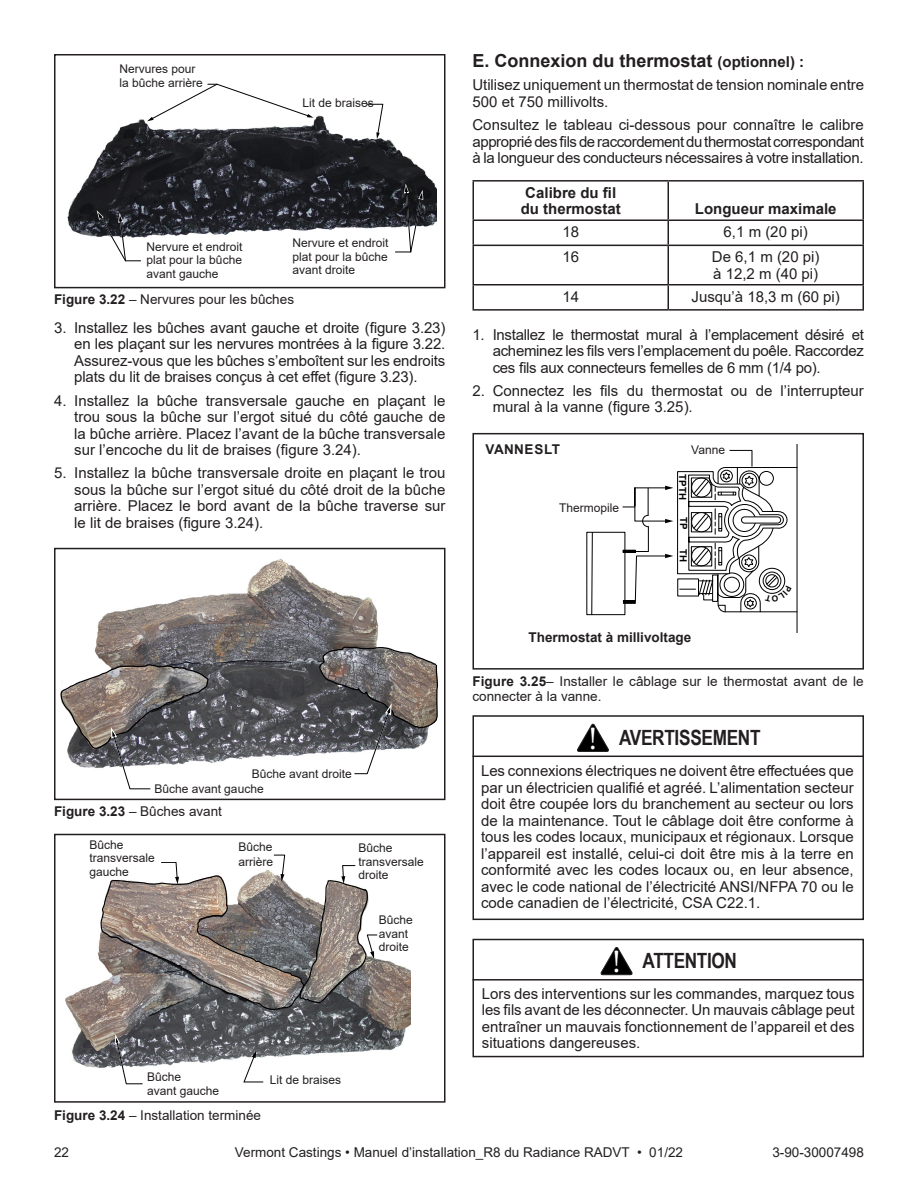
<style>
.page{position:relative;width:918px;height:1188px;background:#fff}
.page>*{position:absolute;margin:0;border:0;box-sizing:border-box;transform-origin:0 0}
.t1{font:32.25px "Minion Pro";color:#fff}
.PageMaker_Defaults{font:700 21px "Arial Narrow";letter-spacing:-.015em;color:#231f20}
.t2{font:18.15px "Arial";color:#000}
.Subsection{font:700 18px "Arial";color:#231f20}
.Body_Text{font:15px/16.5px "Arial";color:#231f20;text-align:justify}
.num_tex_10_pt{font:15px/16.5px "Arial";color:#231f20;text-align:justify}
.t3{font:700 15px "Arial";color:#231f20}
.t4{font:14.25px "Arial";color:#000}
.Figure{font:13.5px/15px "Arial";color:#231f20}
.t5{font:700 13.5px "Arial";color:#231f20}
.t6{font:700 13.5px "Arial";letter-spacing:.03em;color:#231f20}
.t7{font:12px/13.5px "Arial";color:#231f20}
.t8{font:700 9.9px "Arial";color:#000}
.s1{font-weight:700}
.s2{font-size:15px}
.s3{color:#fff}
</style>
<div class="page">
<img style="left:67px;top:115px;width:369px;height:123px">
<svg style="left:147px;top:84px;width:167px;height:37px"></svg>
<svg style="left:366px;top:104px;width:17px;height:35px"></svg>
<svg style="left:97px;top:210px;width:45px;height:52px"></svg>
<svg style="left:395px;top:184px;width:28px;height:68px"></svg>
<div style="left:54px;top:54px;width:392px;height:234px;border:2px solid #231f20"></div>
<img style="left:95px;top:559px;width:284px;height:204px">
<svg style="left:60px;top:663px;width:150px;height:127px"></svg>
<svg style="left:318px;top:646px;width:121px;height:129px"></svg>
<div style="left:54px;top:548px;width:392px;height:252px;border:2px solid #231f20"></div>
<img style="left:66px;top:934px;width:344px;height:134px">
<svg style="left:244px;top:1051px;width:19px;height:31px"></svg>
<svg style="left:115px;top:1034px;width:27px;height:51px"></svg>
<svg style="left:99px;top:855px;width:278px;height:155px"></svg>
<div style="left:54px;top:834px;width:392px;height:269px;border:2px solid #231f20"></div>
<hr style="left:472px;top:180px;width:196px;height:2px;background:#231f20">
<hr style="left:472px;top:182px;width:2px;height:37px;background:#231f20">
<hr style="left:668px;top:180px;width:196px;height:2px;background:#231f20">
<hr style="left:668px;top:182px;width:1px;height:37px;background:#231f20">
<hr style="left:862px;top:182px;width:2px;height:37px;background:#231f20">
<hr style="left:472px;top:219px;width:196px;height:2px;background:#231f20">
<hr style="left:472px;top:221px;width:2px;height:24px;background:#231f20">
<hr style="left:668px;top:219px;width:196px;height:2px;background:#231f20">
<svg style="left:668px;top:221px;width:1px;height:24px"></svg>
<hr style="left:862px;top:221px;width:2px;height:24px;background:#231f20">
<hr style="left:472px;top:245px;width:196px;height:1px;background:#231f20">
<hr style="left:472px;top:246px;width:2px;height:38px;background:#231f20">
<hr style="left:668px;top:245px;width:196px;height:1px;background:#231f20">
<hr style="left:668px;top:246px;width:1px;height:38px;background:#231f20">
<hr style="left:862px;top:246px;width:2px;height:38px;background:#231f20">
<hr style="left:472px;top:284px;width:196px;height:2px;background:#231f20">
<hr style="left:472px;top:286px;width:2px;height:23px;background:#231f20">
<hr style="left:668px;top:284px;width:196px;height:2px;background:#231f20">
<svg style="left:668px;top:286px;width:1px;height:23px"></svg>
<hr style="left:862px;top:286px;width:2px;height:23px;background:#231f20">
<hr style="left:472px;top:309px;width:196px;height:2px;background:#231f20">
<hr style="left:668px;top:309px;width:196px;height:2px;background:#231f20">
<div style="left:472px;top:715px;width:392px;height:205px;border:2px solid #231f20"></div>
<hr style="left:472px;top:756px;width:392px;height:1px;background:#231f20">
<svg style="left:577px;top:724px;width:32px;height:28px"></svg>
<hr style="left:797px;top:444px;width:1px;height:188px;background:#000">
<div style="left:586px;top:532px;width:39px;height:83px;border:1px solid #000"></div>
<svg style="left:591px;top:532px;width:2px;height:83px"></svg>
<div style="left:472px;top:433px;width:392px;height:237px;border:2px solid #231f20"></div>
<div style="left:472px;top:939px;width:392px;height:118px;border:2px solid #231f20"></div>
<hr style="left:472px;top:979px;width:392px;height:2px;background:#231f20">
<svg style="left:600px;top:947px;width:33px;height:28px"></svg>
<svg style="left:623px;top:450px;width:174px;height:162px"></svg>
<p class="t7" style="left:120px;top:62px;width:85px">Nervures pour la bûche arrière</p>
<p class="t7" style="left:302px;top:96px;width:73px">Lit de braises</p>
<p class="t7" style="left:147px;top:240px;width:98px;text-align:justify">Nervure et endroit plat pour la bûche avant gauche</p>
<p class="t7" style="left:292px;top:236px;width:98px;text-align:justify">Nervure et endroit plat pour la bûche avant droite</p>
<p class="Figure" style="left:54px;top:292px;width:242px"><span class="s1">Figure 3.22</span> – Nervures pour les bûches</p>
<p class="num_tex_10_pt" style="left:74px;top:319px;width:373px;text-indent:-20px">3. Installez les bûches avant gauche et droite (figure 3.23) en les plaçant sur les nervures montrées à la figure 3.22.<br>Assurez-vous que les bûches s’emboîtent sur les endroits plats du lit de braises conçus à cet effet (figure 3.23).</p>
<p class="num_tex_10_pt" style="left:74px;top:392px;width:373px;text-indent:-20px">4. Installez la bûche transversale gauche en plaçant le trou sous la bûche sur l’ergot situé du côté gauche de la bûche arrière. Placez l’avant de la bûche transversale sur l’encoche du lit de braises (figure 3.24).</p>
<p class="num_tex_10_pt" style="left:74px;top:465px;width:373px;text-indent:-20px">5. Installez la bûche transversale droite en plaçant le trou sous la bûche sur l’ergot situé du côté droit de la bûche arrière. Placez le bord avant de la bûche traverse sur le lit de braises (figure 3.24).</p>
<p class="t4" style="left:205px;top:293px;width:69px">ember bed</p>
<p class="Subsection" style="left:472px;top:48px;width:333px">E. Connexion du thermostat <span class="s2">(optionnel) :</span></p>
<p class="Body_Text" style="left:472px;top:77px;width:393px">Utilisez uniquement un thermostat de tension nominale entre<br>500 et 750 millivolts.</p>
<p class="Body_Text" style="left:472px;top:116px;width:393px">Consultez le tableau ci-dessous pour connaître le calibre appropriédes fils de raccordementdu thermostat correspondant à la longueur des conducteurs nécessaires à votre installation.</p>
<p class="t3" style="left:525px;top:182px;width:92px">Calibre du fil</p>
<p class="t3" style="left:521px;top:198px;width:102px">du thermostat</p>
<p class="t3" style="left:695px;top:198px;width:143px">Longueur maximale</p>
<p class="Body_Text" style="left:562px;top:224px;width:18px">18</p>
<p class="Body_Text" style="left:724px;top:224px;width:86px">6,1 m (20 pi)</p>
<p class="Body_Text" style="left:562px;top:249px;width:18px">16</p>
<p class="Body_Text" style="left:712px;top:249px;width:109px">De 6,1 m (20 pi) à 12,2 m (40 pi)</p>
<p class="Body_Text" style="left:562px;top:288px;width:18px">14</p>
<p class="Body_Text" style="left:692px;top:288px;width:150px">Jusqu’à 18,3 m (60 pi)</p>
<p class="num_tex_10_pt" style="left:493px;top:326px;width:373px;text-indent:-20px">1. Installez le thermostat mural à l’emplacement désiré et acheminez les fils vers l’emplacement du poêle. Raccordez ces fils aux connecteurs femelles de 6 mm (1/4 po).</p>
<p class="num_tex_10_pt" style="left:493px;top:382px;width:373px;text-indent:-20px">2. Connectez les fils du thermostat ou de l’interrupteur mural à la vanne (figure 3.25).</p>
<p class="t6" style="left:486px;top:440px;width:76px">VANNE SLT</p>
<p class="t7" style="left:559px;top:501px;width:62px">Thermopile</p>
<p class="t7" style="left:691px;top:443px;width:35px">Vanne</p>
<p class="t8" style="left:689px;top:474px;width:27px;rotate:90deg">TPTH</p>
<p class="t8" style="left:690px;top:517px;width:14px;rotate:90deg">TP</p>
<p class="t8" style="left:690px;top:549px;width:15px;rotate:90deg">TH</p>
<p class="t7" style="left:252px;top:767px;width:102px">Bûche avant droite</p>
<p class="t7" style="left:155px;top:782px;width:111px">Bûche avant gauche</p>
<p class="Figure" style="left:54px;top:803px;width:170px"><span class="s1">Figure 3.23</span> – Bûches avant</p>
<p class="t7" style="left:89px;top:838px;width:67px">Bûche transversale gauche</p>
<p class="t7" style="left:238px;top:840px;width:36px;line-height:14.4px">Bûche arrière</p>
<p class="t7" style="left:358px;top:841px;width:67px">Bûche transversale droite</p>
<p class="t7" style="left:379px;top:913px;width:36px">Bûche avant droite</p>
<p class="t7" style="left:147px;top:1070px;width:74px">Bûche<br>avant gauche</p>
<p class="t7" style="left:270px;top:1073px;width:73px">Lit de braises</p>
<p class="Figure" style="left:54px;top:1107px;width:209px"><span class="s1">Figure 3.24</span> – Installation terminée</p>
<p class="t5" style="left:529px;top:628px;width:164px">Thermostat à millivoltage</p>
<p class="Figure" style="left:472px;top:673px;width:393px"><span class="s1">Figure 3.25</span>– Installer le câblage sur le thermostat avant de le connecter à la vanne.</p>
<p class="t1" style="left:589px;top:717px;width:10px">!</p>
<p class="PageMaker_Defaults" style="left:619px;top:722px;width:143px">AVERTISSEMENT</p>
<p class="Body_Text" style="left:481px;top:762px;width:374px">Les connexions électriques ne doivent être effectuées que par un électricien qualifié et agréé. L’alimentation secteur doit être coupée lors du branchement au secteur ou lors de la maintenance. Tout le câblage doit être conforme à tous les codes locaux, municipaux et régionaux. Lorsque l’appareil est installé, celui-ci doit être mis à la terre en conformité avec les codes locaux ou, en leur absence, avec le code national de l’électricité ANSI/NFPA 70 ou le code canadien de l’électricité, CSA C22.1.</p>
<p class="t2" style="left:639px;top:725px;width:152px">SIT valve w/switch</p>
<p class="t1" style="left:612px;top:941px;width:10px">!</p>
<p class="PageMaker_Defaults" style="left:643px;top:945px;width:96px">ATTENTION</p>
<p class="Body_Text" style="left:482px;top:985px;width:374px">Lors des interventions sur les commandes, marquez tous les fils avant de les déconnecter. Un mauvais câblage peut entraîner un mauvais fonctionnement de l’appareil et des situations dangereuses.</p>
<p class="Figure" style="left:54px;top:1145px;width:32px">22<span class="s3">22</span></p>
<p class="Figure" style="left:235px;top:1145px;width:450px">Vermont Castings • Manuel d’installation_R8 du Radiance RADVT • 01/22</p>
<p class="Figure" style="left:772px;top:1145px;width:93px">3-90-30007498</p>
</div>
